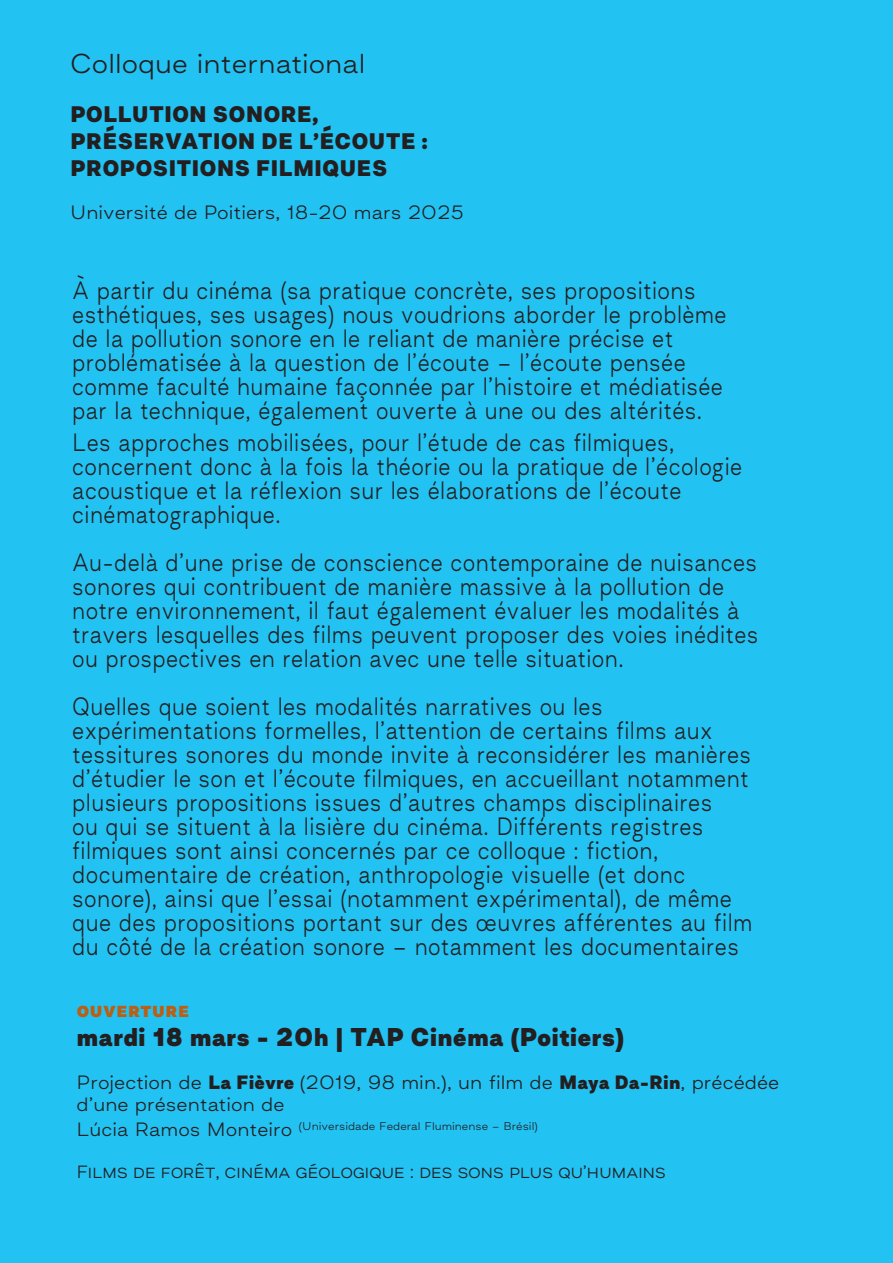
<style>
.page{position:relative;width:893px;height:1263px;background:#22c2f3}
.page>*{position:absolute;margin:0;border:0;box-sizing:border-box;transform-origin:0 0}
.t1{font:300 25.5px "Asket Extended";color:#231f20}
.t2{font:800 24px "Asket";color:#231f20}
.t3{font:300 23.4px/24px "Asket Extended";letter-spacing:.02em;color:#231f20;scale:.83 1}
.t4{font:800 21px "Asket";color:#231f20}
.t5{font:300 18px/21.6px "Asket Extended";color:#231f20}
.t6{font:800 18px "Asket";color:#ba5f14}
.t7{font:300 16.5px "Asket Extended";letter-spacing:-.03em;color:#231f20}
.t8{font:300 10.5px "Asket Extended";color:#231f20}
.s1{font-family:"Asket";font-weight:800}
.s2{font-size:18px}
</style>
<div class="page">
<p class="t1" style="left:70px;top:45px;width:297px">Colloque international</p>
<p class="t4" style="left:70px;top:97px;width:250px">POLLUTION SONORE,</p>
<p class="t4" style="left:70px;top:124px;width:359px">PRÉSERVATION DE L’ÉCOUTE :</p>
<p class="t4" style="left:70px;top:151px;width:319px">PROPOSITIONS FILMIQUES</p>
<p class="t5" style="left:70px;top:201px;width:395px">Université de Poitiers, 18-20 mars 2025</p>
<p class="t3" style="left:72px;top:278px;width:790px">À partir du cinéma (sa pratique concrète, ses propositions esthétiques, ses usages) nous voudrions aborder le problème de la pollution sonore en le reliant de manière précise et problématisée à la question de l’écoute – l’écoute pensée comme faculté humaine façonnée par l’histoire et médiatisée par la technique, également ouverte à une ou des altérités.</p>
<p class="t3" style="left:72px;top:430px;width:809px">Les approches mobilisées, pour l’étude de cas filmiques, concernent donc à la fois la théorie ou la pratique de l’écologie acoustique et la réflexion sur les élaborations de l’écoute cinématographique.</p>
<p class="t3" style="left:72px;top:550px;width:828px">Au-delà d’une prise de conscience contemporaine de nuisances sonores qui contribuent de manière massive à la pollution de notre environnement, il faut également évaluer les modalités à travers lesquelles des films peuvent proposer des voies inédites ou prospectives en relation avec une telle situation.</p>
<p class="t3" style="left:72px;top:694px;width:821px">Quelles que soient les modalités narratives ou les expérimentations formelles, l’attention de certains films aux tessitures sonores du monde invite à reconsidérer les manières d’étudier le son et l’écoute filmiques, en accueillant notamment plusieurs propositions issues d’autres champs disciplinaires<br>ou qui se situent à la lisière du cinéma. Différents registres filmiques sont ainsi concernés par ce colloque : fiction, documentaire de création, anthropologie visuelle (et donc sonore), ainsi que l’essai (notamment expérimental), de même que des propositions portant sur des œuvres afférentes au film du côté de la création sonore – notamment les documentaires</p>
<p class="t6" style="left:77px;top:996px;width:114px">ouverture</p>
<p class="t2" style="left:77px;top:1018px;width:550px">mardi 18 mars - 20h | TAP Cinéma (Poitiers)</p>
<p class="t5" style="left:77px;top:1071px;width:704px">Projection de <span class="s1">La Fièvre</span> (2019, 98 min.), un film de <span class="s1">Maya Da-Rin</span>, précédée d’une présentation de</p>
<p class="t8" style="left:77px;top:1119px;width:463px"><span class="s2">Lúcia Ramos Monteiro</span> (Universidade Federal Fluminense – Brésil)</p>
<p class="t7" style="left:77px;top:1159px;width:591px">Films de forêt, cinéma géologique : des sons plus qu’humains</p>
</div>
